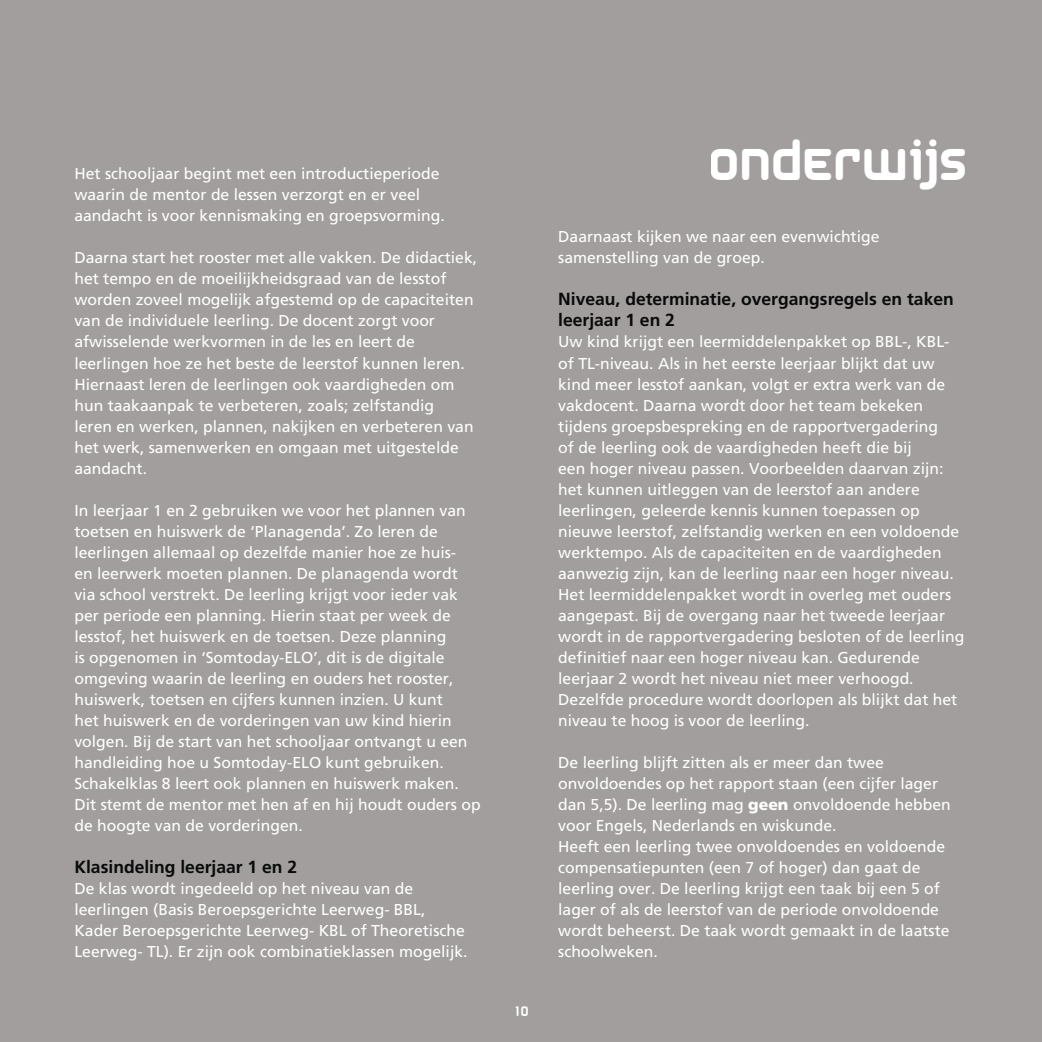
<style>
.page{position:relative;width:1042px;height:1042px;background:#a19e9d}
.page>*{position:absolute;margin:0;border:0;box-sizing:border-box;transform-origin:0 0}
.t1{font:49px "Airstrip Four";color:#fff}
.t2{font:700 17.5px/21px "Frutiger LT Pro";color:#0a0a0a}
.t3{font:15.75px/21px "Frutiger LT Pro";color:#fff}
.t4{font:12.25px "Airstrip Four";color:#fff}
.s1{font-weight:900}
</style>
<div class="page">
<p class="t3" style="left:74px;top:164px;width:372px">Het schooljaar begint met een introductieperiode waarin de mentor de lessen verzorgt en er veel aandacht is voor kennismaking en groepsvorming.</p>
<p class="t3" style="left:74px;top:248px;width:404px">Daarna start het rooster met alle vakken. De didactiek, het tempo en de moeilijkheidsgraad van de lesstof worden zoveel mogelijk afgestemd op de capaciteiten van de individuele leerling. De docent zorgt voor afwisselende werkvormen in de les en leert de leerlingen hoe ze het beste de leerstof kunnen leren.<br>Hiernaast leren de leerlingen ook vaardigheden om hun taakaanpak te verbeteren, zoals; zelfstandig<br>leren en werken, plannen, nakijken en verbeteren van het werk, samenwerken en omgaan met uitgestelde aandacht.</p>
<p class="t3" style="left:74px;top:500px;width:408px">In leerjaar 1 en 2 gebruiken we voor het plannen van toetsen en huiswerk de ‘Planagenda’. Zo leren de leerlingen allemaal op dezelfde manier hoe ze huis-<br>en leerwerk moeten plannen. De planagenda wordt via school verstrekt. De leerling krijgt voor ieder vak per periode een planning. Hierin staat per week de lesstof, het huiswerk en de toetsen. Deze planning<br>is opgenomen in ‘Somtoday-ELO’, dit is de digitale omgeving waarin de leerling en ouders het rooster, huiswerk, toetsen en cijfers kunnen inzien. U kunt<br>het huiswerk en de vorderingen van uw kind hierin volgen. Bij de start van het schooljaar ontvangt u een handleiding hoe u Somtoday-ELO kunt gebruiken.<br>Schakelklas 8 leert ook plannen en huiswerk maken.<br>Dit stemt de mentor met hen af en hij houdt ouders op de hoogte van de vorderingen.</p>
<p class="t2" style="left:74px;top:856px;width:224px">Klasindeling leerjaar 1 en 2</p>
<p class="t3" style="left:74px;top:878px;width:394px">De klas wordt ingedeeld op het niveau van de leerlingen (Basis Beroepsgerichte Leerweg- BBL, Kader Beroepsgerichte Leerweg- KBL of Theoretische Leerweg- TL). Er zijn ook combinatieklassen mogelijk.</p>
<p class="t4" style="left:513px;top:1005px;width:17px">10</p>
<h1 class="t1" style="left:709px;top:135px;width:260px">onderwijs</h1>
<p class="t3" style="left:558px;top:227px;width:323px">Daarnaast kijken we naar een evenwichtige samenstelling van de groep.</p>
<p class="t2" style="left:558px;top:289px;width:397px">Niveau, determinatie, overgangsregels en taken leerjaar 1 en 2</p>
<p class="t3" style="left:558px;top:332px;width:408px">Uw kind krijgt een leermiddelenpakket op BBL-, KBL&shy;of TL-niveau. Als in het eerste leerjaar blijkt dat uw kind meer lesstof aankan, volgt er extra werk van de vakdocent. Daarna wordt door het team bekeken tijdens groepsbespreking en de rapportvergadering<br>of de leerling ook de vaardigheden heeft die bij<br>een hoger niveau passen. Voorbeelden daarvan zijn: het kunnen uitleggen van de leerstof aan andere leerlingen, geleerde kennis kunnen toepassen op nieuwe leerstof, zelfstandig werken en een voldoende werktempo. Als de capaciteiten en de vaardigheden aanwezig zijn, kan de leerling naar een hoger niveau.<br>Het leermiddelenpakket wordt in overleg met ouders aangepast. Bij de overgang naar het tweede leerjaar wordt in de rapportvergadering besloten of de leerling definitief naar een hoger niveau kan. Gedurende leerjaar 2 wordt het niveau niet meer verhoogd.<br>Dezelfde procedure wordt doorlopen als blijkt dat het niveau te hoog is voor de leerling.</p>
<p class="t3" style="left:558px;top:752px;width:394px">De leerling blijft zitten als er meer dan twee onvoldoendes op het rapport staan (een cijfer lager dan 5,5). De leerling mag <span class="s1">geen</span> onvoldoende hebben voor Engels, Nederlands en wiskunde.<br>Heeft een leerling twee onvoldoendes en voldoende compensatiepunten (een 7 of hoger) dan gaat de leerling over. De leerling krijgt een taak bij een 5 of lager of als de leerstof van de periode onvoldoende wordt beheerst. De taak wordt gemaakt in de laatste schoolweken.</p>
</div>
